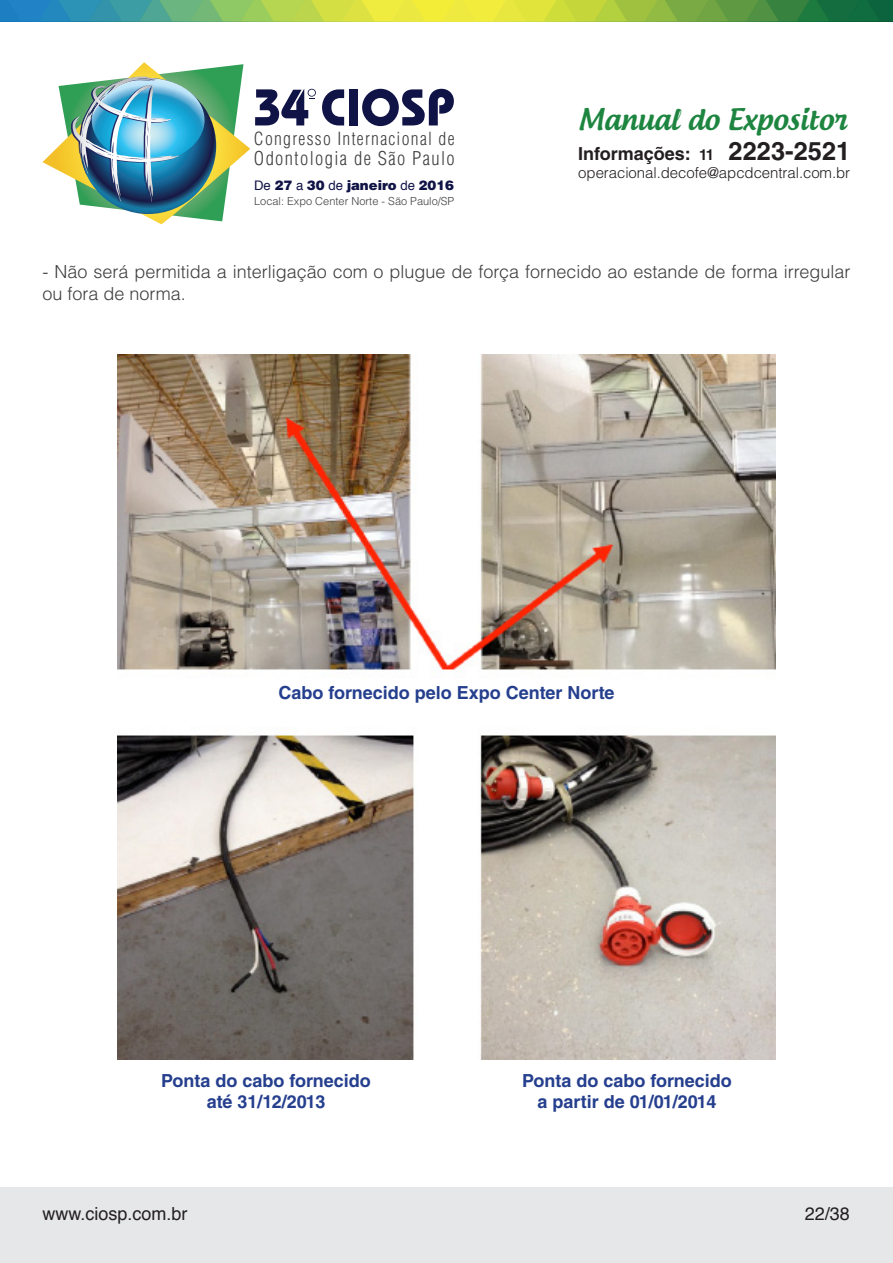
<style>
.page{position:relative;width:893px;height:1263px;background:#fff}
.page>*{position:absolute;margin:0;border:0;box-sizing:border-box;transform-origin:0 0}
.t1{font:500 28.5px "Androgyne";color:#1d8540}
.t2{font:300 condensed 18.6px "Helvetica LT Std";letter-spacing:.075em;color:#3e3e3f}
.t3{font:700 18px/21.6px "Helvetica LT Std";color:#253f8e;text-align:center}
.t4{font:300 18px/21.6px "Helvetica LT Std";color:#3e3e3f}
.t5{font:700 18px "Helvetica LT Std";color:#231f20}
.t6{font:18px "Helvetica";color:#231f20}
.t7{font:300 condensed 17.7px "Helvetica LT Std";letter-spacing:.075em;color:#3e3e3f}
.t8{font:300 15px "Helvetica LT Std";letter-spacing:-.005em;color:#231f20}
.t9{font:900 13.35px "Helvetica LT Std";color:#101345}
.t10{font:300 10.95px "Helvetica LT Std";color:#3e3e3f}
.s1{font-family:"Helvetica";font-weight:400;font-size:13.2px}
.s2{font-size:15px}
.s3{font-size:25.5px}
</style>
<div class="page">
<div style="left:0;top:1188px;width:893px;height:75px;background:#e6e7e9"></div>
<svg style="left:322px;top:89px;width:22px;height:36px"></svg>
<div style="left:349px;top:89px;width:9px;height:36px;background:#101345"></div>
<svg style="left:362px;top:89px;width:92px;height:37px"></svg>
<svg style="left:43px;top:62px;width:273px;height:162px"></svg>
<svg style="left:0;top:0;width:893px;height:21px"></svg>
<img style="left:118px;top:354px;width:657px;height:705px">
<p class="t7" style="left:254px;top:128px;width:202px">Congresso Internacional de</p>
<p class="t2" style="left:254px;top:147px;width:202px">Odontologia de São Paulo</p>
<p class="t9" style="left:254px;top:177px;width:201px"><span class="s1">De</span> 27 <span class="s1">a</span> 30 <span class="s1">de</span> janeiro <span class="s1">de</span> 2016</p>
<p class="t10" style="left:254px;top:194px;width:202px">Local: Expo Center Norte - São Paulo/SP</p>
<h1 class="t1" style="left:578px;top:101px;width:270px">Manual do Expositor</h1>
<p class="t5" style="left:578px;top:143px;width:274px">Informações: <span class="s2">11</span> <span class="s3">2223-2521</span></p>
<p class="t8" style="left:578px;top:163px;width:273px">operacional.decofe@apcdcentral.com.br</p>
<p class="t4" style="left:43px;top:261px;width:809px">- Não será permitida a interligação com o plugue de força fornecido ao estande de forma irregular ou fora de norma.</p>
<p class="t3" style="left:278px;top:681px;width:338px">Cabo fornecido pelo Expo Center Norte</p>
<p class="t3" style="left:161px;top:1069px;width:211px">Ponta do cabo fornecido até 31/12/2013</p>
<p class="t3" style="left:522px;top:1069px;width:211px">Ponta do cabo fornecido a partir de 01/01/2014</p>
<p class="t6" style="left:43px;top:1200px;width:147px">www.ciosp.com.br</p>
<p class="t6" style="left:805px;top:1200px;width:47px">22/38</p>
</div>
